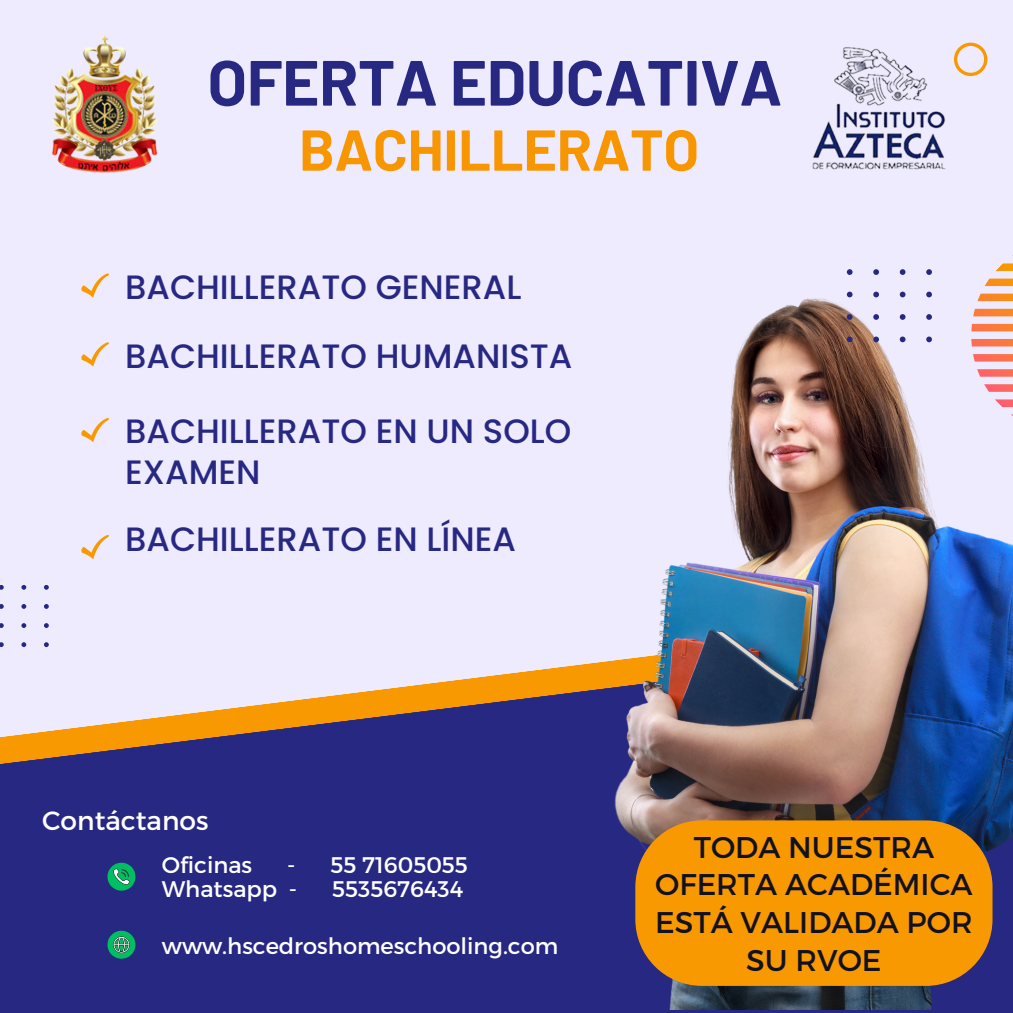
<style>
.page{position:relative;width:1013px;height:1013px;background:#fff}
.page>*{position:absolute;margin:0;border:0;box-sizing:border-box;transform-origin:0 0}
.t1{font:700 63.75px "Barlow";letter-spacing:-.005em;color:#272882}
.t2{font:700 57.5px "Barlow";letter-spacing:-.005em;color:#f89602}
.t3{font:500 33.75px/40.2px "Poppins";color:#272882}
.t4{font:29.88px/37.5px "Montserrat";color:#12111f;text-align:center}
.t5{font:26.38px "Montserrat";color:#fff}
.t6{font:22.62px "Montserrat";color:#fff}
</style>
<div class="page">
<div style="left:0;top:0;width:1012px;height:1012px;background:#eeebfe"></div>
<div style="left:0;top:778px;width:1012px;height:234px;background:#272882"></div>
<svg style="left:0;top:647px;width:614px;height:131px"></svg>
<img style="left:614px;top:298px;width:398px;height:711px">
<svg style="left:81px;top:273px;width:28px;height:25px"></svg>
<svg style="left:0;top:585px;width:49px;height:62px"></svg>
<svg style="left:954px;top:43px;width:33px;height:33px"></svg>
<svg style="left:846px;top:263px;width:166px;height:212px"></svg>
<svg style="left:81px;top:342px;width:28px;height:24px"></svg>
<svg style="left:81px;top:418px;width:28px;height:24px"></svg>
<svg style="left:81px;top:535px;width:28px;height:24px"></svg>
<img style="left:51px;top:35px;width:107px;height:138px">
<img style="left:812px;top:47px;width:134px;height:123px">
<svg style="left:107px;top:862px;width:28px;height:28px"></svg>
<svg style="left:107px;top:930px;width:28px;height:28px"></svg>
<div style="left:635px;top:820px;width:357px;height:165px;background:#f89902;border-radius:67px"></div>
<p class="t1" style="left:207px;top:42px;width:576px">OFERTA EDUCATIVA</p>
<h1 class="t2" style="left:299px;top:113px;width:401px">BACHILLERATO</h1>
<p class="t3" style="left:125px;top:266px;width:397px">BACHILLERATO GENERAL</p>
<p class="t3" style="left:125px;top:335px;width:448px">BACHILLERATO HUMANISTA</p>
<p class="t3" style="left:125px;top:411px;width:447px">BACHILLERATO EN UN SOLO<br>EXAMEN</p>
<p class="t3" style="left:125px;top:519px;width:392px">BACHILLERATO EN LÍNEA</p>
<p class="t5" style="left:42px;top:803px;width:168px">Contáctanos</p>
<h3 class="t6" style="left:162px;top:850px;width:92px">Oficinas</h3>
<h3 class="t6" style="left:287px;top:850px;width:182px">- 55 71605055</h3>
<p class="t6" style="left:162px;top:874px;width:137px">Whatsapp -</p>
<p class="t6" style="left:332px;top:874px;width:132px">5535676434</p>
<p class="t6" style="left:162px;top:931px;width:398px">www.hscedroshomeschooling.com</p>
<p class="t4" style="left:655px;top:827px;width:319px">TODA NUESTRA<br>OFERTA ACADÉMICA<br>ESTÁ VALIDADA POR<br>SU RVOE</p>
</div>
